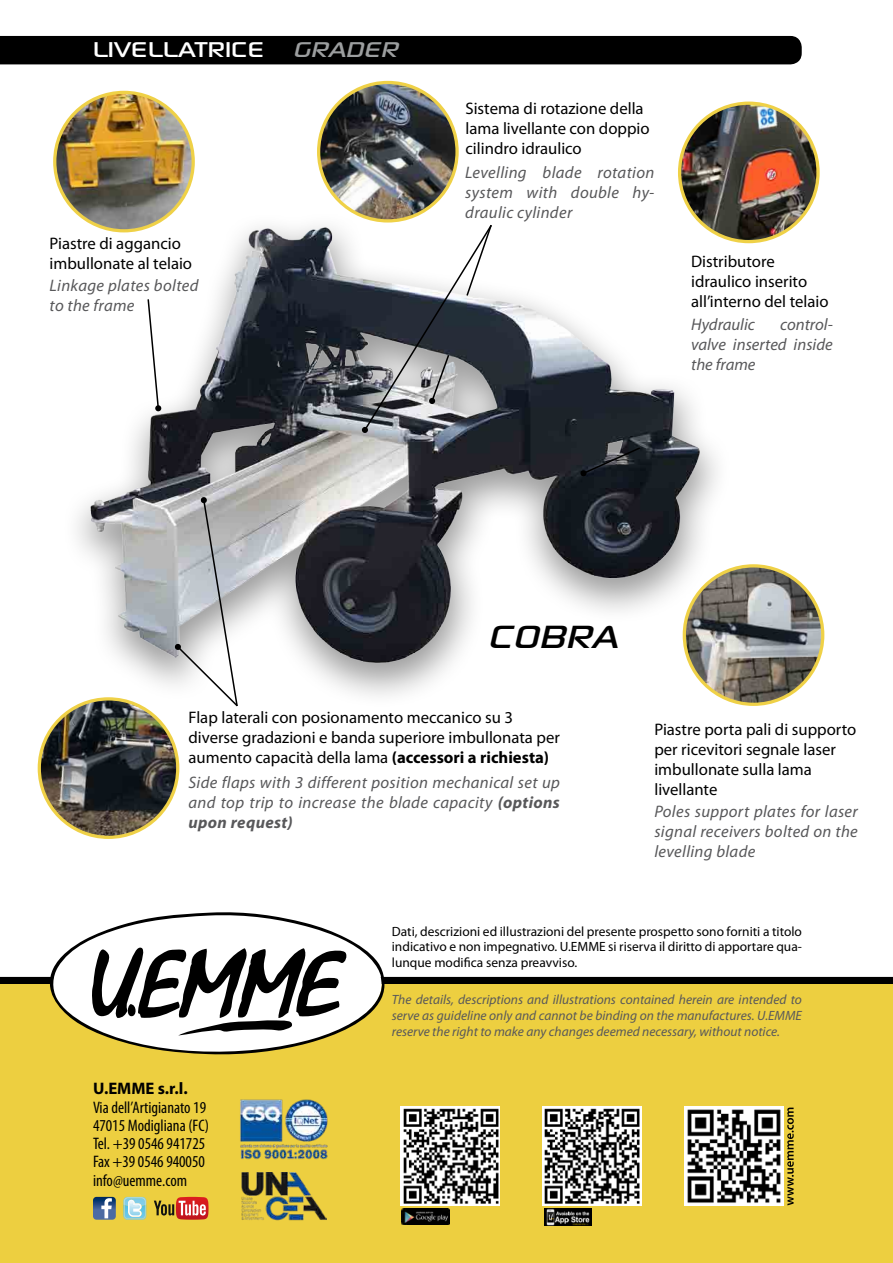
<style>
.page{position:relative;width:893px;height:1263px;background:#fff}
.page>*{position:absolute;margin:0;border:0;box-sizing:border-box;transform-origin:0 0}
.t1{font:italic 45.6px "Sony Sketch EF";color:#000}
.t2{font:30.45px "Sony Sketch EF";color:#fff}
.t3{font:italic 30.45px "Sony Sketch EF";color:#9c9e9f}
.t4{font:16.65px/20.1px "Myriad Pro";color:#000}
.t5{font:italic 16.65px/20.1px "Myriad Pro";letter-spacing:.02em;color:#58585a;text-align:justify}
.t6{font:condensed 16.65px/18.3px "Myriad Pro";color:#000}
.t7{font:700 16.65px "Myriad Pro";color:#000}
.t8{font:italic 16.65px "Myriad Pro";color:#58585a}
.t9{font:italic 13.5px/16.2px "Myriad Pro";color:#58585a;text-align:justify}
.t10{font:13.5px/15.5px "Myriad Pro";color:#000;text-align:justify}
.s1{font-weight:700}
</style>
<div class="page">
<div style="left:0;top:977px;width:893px;height:7px;background:#000"></div>
<div style="left:0;top:984px;width:893px;height:279px;background:#edcf40"></div>
<svg style="left:43px;top:912px;width:344px;height:143px"></svg>
<svg style="left:92px;top:945px;width:256px;height:90px"></svg>
<svg style="left:93px;top:1197px;width:23px;height:23px"></svg>
<svg style="left:123px;top:1197px;width:23px;height:23px"></svg>
<svg style="left:154px;top:1197px;width:55px;height:23px"></svg>
<img style="left:240px;top:1099px;width:88px;height:61px">
<img style="left:241px;top:1172px;width:85px;height:49px">
<img style="left:542px;top:1106px;width:99px;height:99px">
<img style="left:684px;top:1106px;width:100px;height:99px">
<img style="left:545px;top:1209px;width:47px;height:16px">
<svg style="left:787px;top:1107px;width:7px;height:98px"></svg>
<img style="left:401px;top:1106px;width:98px;height:99px">
<img style="left:402px;top:1209px;width:47px;height:15px">
<div style="left:61px;top:210px;width:673px;height:499px;background:#000;opacity:.4"></div>
<img style="left:89px;top:225px;width:628px;height:444px">
<svg style="left:580px;top:446px;width:62px;height:31px;background:#282c32"></svg>
<svg style="left:147px;top:298px;width:14px;height:113px"></svg>
<img style="left:55px;top:93px;width:138px;height:138px">
<div style="left:53px;top:91px;width:142px;height:141px;border:3px solid #efd147;border-radius:50%"></div>
<img style="left:684px;top:566px;width:139px;height:138px;border-radius:68px">
<div style="left:683px;top:564px;width:141px;height:142px;border:3px solid #efd147;border-radius:50%"></div>
<img style="left:319px;top:83px;width:138px;height:138px">
<div style="left:317px;top:81px;width:142px;height:142px;border:3px solid #efd147;border-radius:50%"></div>
<img style="left:680px;top:103px;width:138px;height:139px;border-radius:69px">
<div style="left:678px;top:102px;width:142px;height:141px;border:3px solid #efd147;border-radius:50%"></div>
<img style="left:39px;top:699px;width:139px;height:138px;border-radius:69px">
<div style="left:38px;top:697px;width:141px;height:142px;border:3px solid #efd147;border-radius:50%"></div>
<svg style="left:175px;top:497px;width:64px;height:211px"></svg>
<svg style="left:362px;top:223px;width:131px;height:210px"></svg>
<div style="left:0;top:36px;width:802px;height:28px;background:#000"></div>
<h2 class="t2" style="left:93px;top:33px;width:173px">LIVELLATRICE</h2>
<h2 class="t3" style="left:293px;top:33px;width:114px">GRADER</h2>
<p class="t4" style="left:50px;top:233px;width:144px">Piastre di aggancio imbullonate al telaio</p>
<p class="t5" style="left:50px;top:275px;width:150px">Linkage plates bolted to the frame</p>
<p class="t4" style="left:465px;top:98px;width:186px">Sistema di rotazione della lama livellante con doppio cilindro idraulico</p>
<p class="t5" style="left:465px;top:162px;width:191px">Levelling blade rotation system with double hy&shy;draulic cylinder</p>
<p class="t4" style="left:691px;top:251px;width:139px">Distributore idraulico inserito all’interno del telaio</p>
<p class="t8" style="left:691px;top:314px;width:65px">Hydraulic</p>
<p class="t5" style="left:691px;top:314px;width:143px;text-indent:89px">control&shy;valve inserted inside the frame</p>
<h1 class="t1" style="left:488px;top:611px;width:144px">COBRA</h1>
<p class="t4" style="left:189px;top:707px;width:373px">Flap laterali con posionamento meccanico su 3 diverse gradazioni e banda superiore imbullonata per aumento capacità della lama <span class="s1">(accessori a richiesta)</span></p>
<p class="t5" style="left:188px;top:772px;width:373px">Side flaps with 3 different position mechanical set up and top trip to increase the blade capacity <span class="s1">(options upon request)</span></p>
<p class="t4" style="left:654px;top:719px;width:203px">Piastre porta pali di supporto per ricevitori segnale laser imbullonate sulla lama livellante</p>
<p class="t5" style="left:654px;top:801px;width:205px">Poles support plates for laser signal receivers bolted on the levelling blade</p>
<p class="t10" style="left:392px;top:923px;width:412px">Dati, descrizioni ed illustrazioni del presente prospetto sono forniti a titolo indicativo e non impegnativo. U.EMME si riserva il diritto di apportare qua&shy;lunque modifica senza preavviso.</p>
<p class="t7" style="left:93px;top:1078px;width:96px">U.EMME s.r.l.</p>
<p class="t6" style="left:93px;top:1098px;width:117px">Via dell’Artigianato 19<br>47015 Modigliana (FC)<br>Tel. +39 0546 941725<br>Fax +39 0546 940050 info@uemme.com</p>
<p class="t9" style="left:392px;top:991px;width:412px">The details, descriptions and illustrations contained herein are intended to serve as guideline only and cannot be binding on the manufactures. U.EMME reserve the right to make any changes deemed necessary, without notice.</p>
</div>
